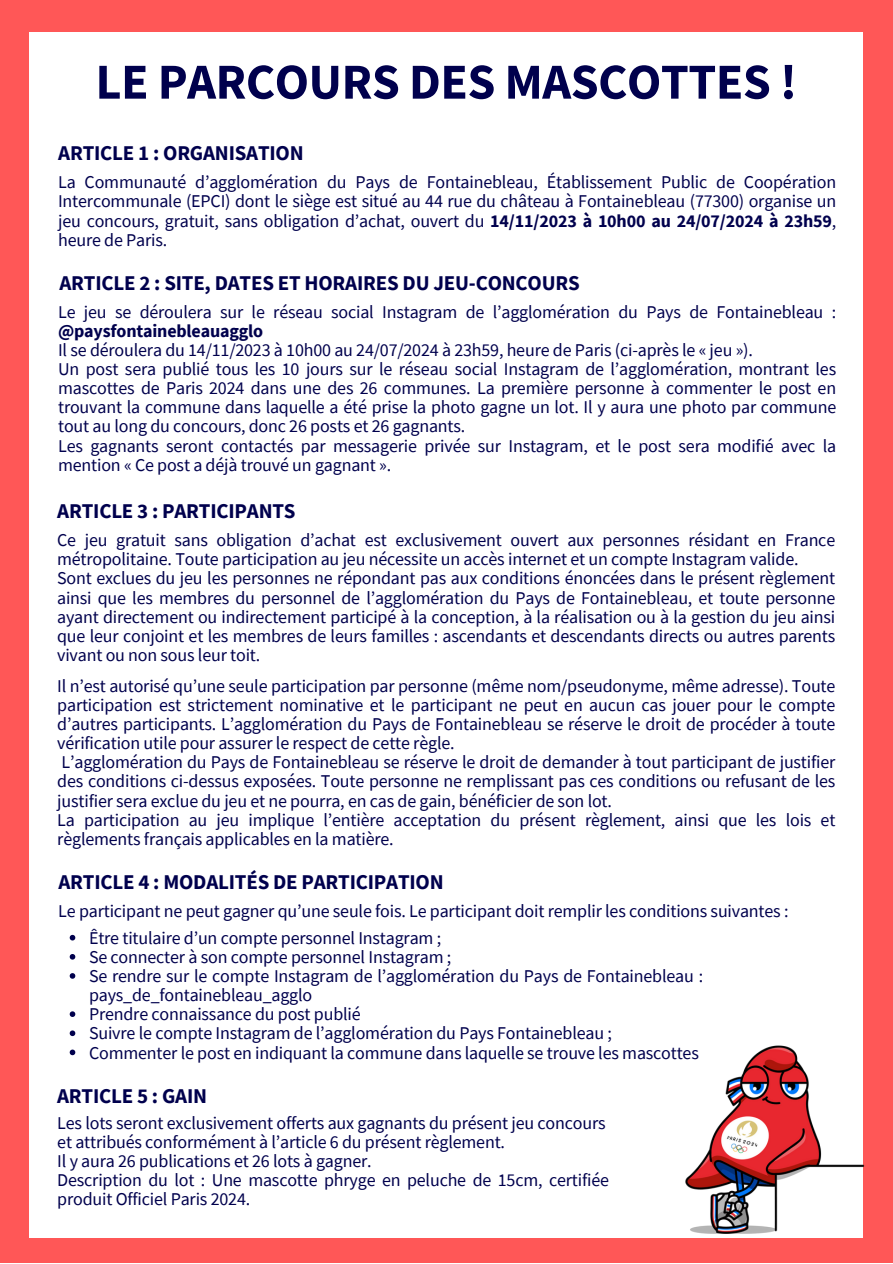
<style>
.page{position:relative;width:893px;height:1264px;background:#fff}
.page>*{position:absolute;margin:0;border:0;box-sizing:border-box;transform-origin:0 0}
.t1{font:700 50.25px "Source Sans Pro";letter-spacing:-.01em;color:#00004d}
.t2{font:700 21px "Source Sans Pro";letter-spacing:-.01em;color:#00004d}
.t3{font:18px/19px "Source Sans Pro";letter-spacing:-.01em;color:#00004d}
.s1{font-weight:700}
</style>
<div class="page">
<div style="left:0;top:0;width:892px;height:32px;background:#ff5757"></div>
<div style="left:863px;top:8px;width:29px;height:1254px;background:#ff5757"></div>
<div style="left:0;top:1238px;width:892px;height:24px;background:#ff5757"></div>
<div style="left:0;top:8px;width:29px;height:1254px;background:#ff5757"></div>
<img style="left:685px;top:1045px;width:180px;height:189px">
<svg style="left:70px;top:934px;width:5px;height:6px"></svg>
<svg style="left:70px;top:954px;width:5px;height:5px"></svg>
<svg style="left:70px;top:973px;width:5px;height:5px"></svg>
<svg style="left:70px;top:1011px;width:5px;height:5px"></svg>
<svg style="left:70px;top:1030px;width:5px;height:6px"></svg>
<svg style="left:70px;top:1049px;width:5px;height:6px"></svg>
<p class="t1" style="left:95px;top:49px;width:703px">LE PARCOURS DES MASCOTTES !</p>
<p class="t2" style="left:58px;top:139px;width:247px">ARTICLE 1 : ORGANISATION</p>
<p class="t3" style="left:58px;top:172px;width:779px;text-align:justify">La Communauté d’agglomération du Pays de Fontainebleau, Établissement Public de Coopération Intercommunale (EPCI) dont le siège est situé au 44 rue du château à Fontainebleau (77300) organise un jeu concours, gratuit, sans obligation d’achat, ouvert du <span class="s1">14/11/2023 à 10h00 au 24/07/2024 à 23h59</span>, heure de Paris.</p>
<p class="t2" style="left:59px;top:269px;width:522px">ARTICLE 2 : SITE, DATES ET HORAIRES DU JEU-CONCOURS</p>
<p class="t3" style="left:58px;top:302px;width:779px">Le jeu se déroulera sur le réseau social Instagram de l’agglomération du Pays de Fontainebleau : <span class="s1">@paysfontainebleauagglo</span></p>
<p class="t3" style="left:58px;top:340px;width:696px">Il se déroulera du 14/11/2023 à 10h00 au 24/07/2024 à 23h59, heure de Paris (ci-après le « jeu »).</p>
<p class="t3" style="left:58px;top:359px;width:779px;text-align:justify">Un post sera publié tous les 10 jours sur le réseau social Instagram de l’agglomération, montrant les mascottes de Paris 2024 dans une des 26 communes. La première personne à commenter le post en trouvant la commune dans laquelle a été prise la photo gagne un lot. Il y aura une photo par commune tout au long du concours, donc 26 posts et 26 gagnants.</p>
<p class="t3" style="left:58px;top:435px;width:779px">Les gagnants seront contactés par messagerie privée sur Instagram, et le post sera modifié avec la mention « Ce post a déjà trouvé un gagnant ».</p>
<p class="t2" style="left:57px;top:497px;width:240px">ARTICLE 3 : PARTICIPANTS</p>
<p class="t3" style="left:57px;top:530px;width:779px">Ce jeu gratuit sans obligation d’achat est exclusivement ouvert aux personnes résidant en France métropolitaine. Toute participation au jeu nécessite un accès internet et un compte Instagram valide.</p>
<p class="t3" style="left:57px;top:568px;width:779px;text-align:justify">Sont exclues du jeu les personnes ne répondant pas aux conditions énoncées dans le présent règlement ainsi que les membres du personnel de l’agglomération du Pays de Fontainebleau, et toute personne ayant directement ou indirectement participé à la conception, à la réalisation ou à la gestion du jeu ainsi que leur conjoint et les membres de leurs familles : ascendants et descendants directs ou autres parents vivant ou non sous leur toit.</p>
<p class="t3" style="left:57px;top:676px;width:779px;text-align:justify">Il n’est autorisé qu’une seule participation par personne (même nom/pseudonyme, même adresse). Toute participation est strictement nominative et le participant ne peut en aucun cas jouer pour le compte d’autres participants. L’agglomération du Pays de Fontainebleau se réserve le droit de procéder à toute vérification utile pour assurer le respect de cette règle.</p>
<p class="t3" style="left:57px;top:752px;width:779px;text-align:justify">L’agglomération du Pays de Fontainebleau se réserve le droit de demander à tout participant de justifier des conditions ci-dessus exposées. Toute personne ne remplissant pas ces conditions ou refusant de les justifier sera exclue du jeu et ne pourra, en cas de gain, bénéficier de son lot.</p>
<p class="t3" style="left:57px;top:809px;width:779px">La participation au jeu implique l’entière acceptation du présent règlement, ainsi que les lois et règlements français applicables en la matière.</p>
<p class="t2" style="left:58px;top:868px;width:387px">ARTICLE 4 : MODALITÉS DE PARTICIPATION</p>
<p class="t3" style="left:58px;top:901px;width:731px">Le participant ne peut gagner qu’une seule fois. Le participant doit remplir les conditions suivantes :</p>
<p class="t3" style="left:89px;top:927px;width:353px">Être titulaire d’un compte personnel Instagram ;</p>
<p class="t3" style="left:89px;top:947px;width:364px">Se connecter à son compte personnel Instagram ;</p>
<p class="t3" style="left:89px;top:966px;width:615px">Se rendre sur le compte Instagram de l’agglomération du Pays de Fontainebleau : pays_de_fontainebleau_agglo</p>
<p class="t3" style="left:89px;top:1004px;width:273px">Prendre connaissance du post publié</p>
<p class="t3" style="left:89px;top:1023px;width:524px">Suivre le compte Instagram de l’agglomération du Pays Fontainebleau ;</p>
<p class="t3" style="left:89px;top:1042px;width:611px">Commenter le post en indiquant la commune dans laquelle se trouve les mascottes</p>
<p class="t2" style="left:57px;top:1082px;width:151px">ARTICLE 5 : GAIN</p>
<p class="t3" style="left:57px;top:1112px;width:550px">Les lots seront exclusivement offerts aux gagnants du présent jeu concours</p>
<p class="t3" style="left:57px;top:1131px;width:449px">et attribués conformément à l’article 6 du présent règlement.</p>
<p class="t3" style="left:57px;top:1150px;width:316px">Il y aura 26 publications et 26 lots à gagner.</p>
<p class="t3" style="left:57px;top:1169px;width:553px">Description du lot : Une mascotte phryge en peluche de 15cm, certifiée produit Officiel Paris 2024.</p>
</div>
